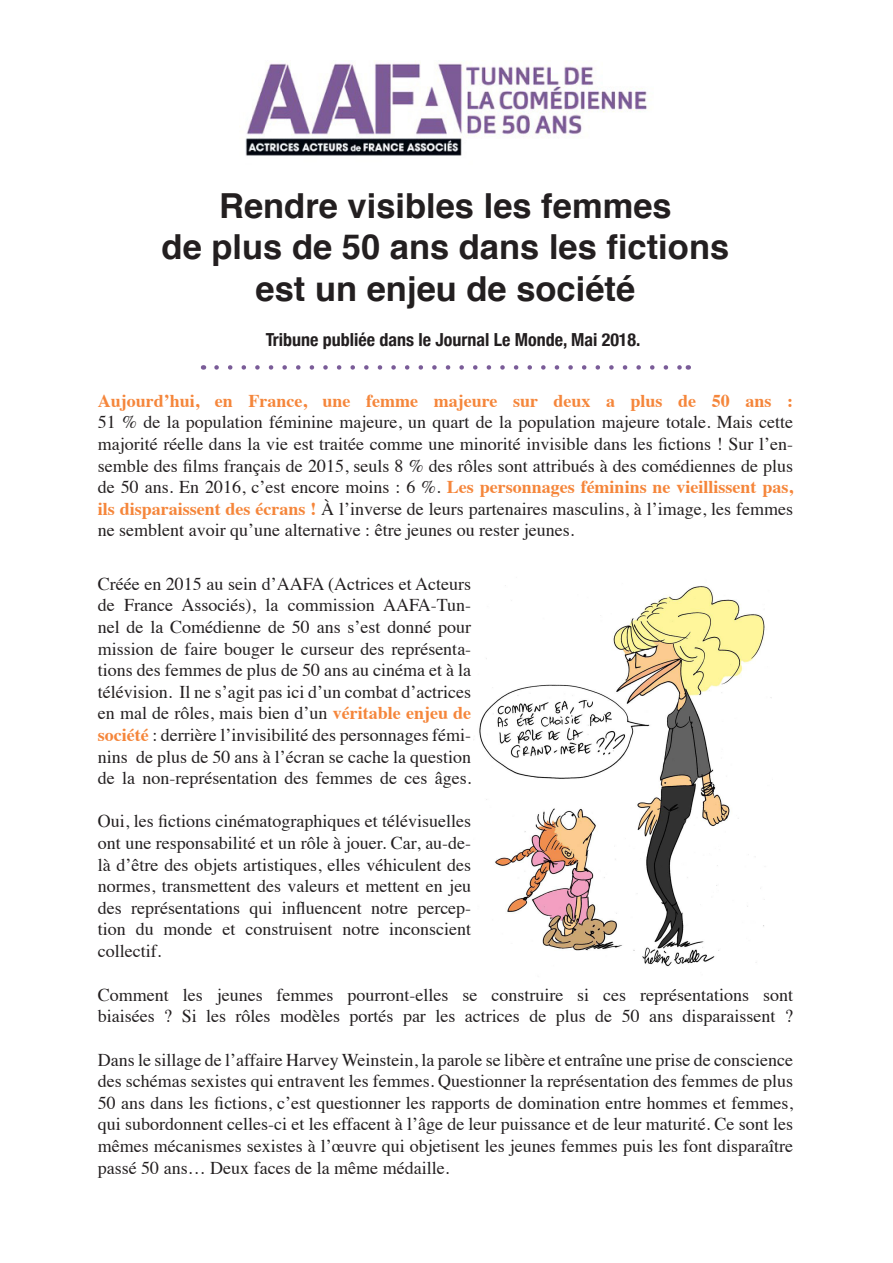
<style>
.page{position:relative;width:893px;height:1263px;background:#fff}
.page>*{position:absolute;margin:0;border:0;box-sizing:border-box;transform-origin:0 0}
.t1{font:700 34.5px/41.4px "Helvetica";color:#231f20;text-align:center}
.t2{font:18px/21.6px "Times";color:#231f20;text-align:justify}
.t3{font:700 condensed 18px "Helvetica Neue";color:#231f20}
.s1{font-weight:700;color:#f5863b}
</style>
<div class="page">
<img style="left:245px;top:60px;width:402px;height:96px">
<img style="left:479px;top:585px;width:293px;height:382px">
<svg style="left:216px;top:365px;width:465px;height:5px"></svg>
<p class="t1" style="left:162px;top:185px;width:569px">Rendre visibles les femmes<br>de plus de 50 ans dans les fictions est un enjeu de société</p>
<p class="t3" style="left:266px;top:325px;width:376px">Tribune publiée dans le Journal Le Monde, Mai 2018.</p>
<p class="t2" style="left:98px;top:388px;width:697px"><span class="s1">Aujourd’hui, en France, une femme majeure sur deux a plus de 50 ans :<br></span>51 % de la population féminine majeure, un quart de la population majeure totale. Mais cette majorité réelle dans la vie est traitée comme une minorité invisible dans les fictions ! Sur l’en&shy;semble des films français de 2015, seuls 8 % des rôles sont attribués à des comédiennes de plus de 50 ans. En 2016, c’est encore moins : 6 %. <span class="s1">Les personnages féminins ne vieillissent pas, ils disparaissent des écrans !</span> À l’inverse de leurs partenaires masculins, à l’image, les femmes ne semblent avoir qu’une alternative : être jeunes ou rester jeunes.</p>
<p class="t2" style="left:98px;top:571px;width:375px">Créée en 2015 au sein d’AAFA (Actrices et Acteurs de France Associés), la commission AAFA-Tun&shy;nel de la Comédienne de 50 ans s’est donné pour mission de faire bouger le curseur des représenta&shy;tions des femmes de plus de 50 ans au cinéma et à la télévision. Il ne s’agit pas ici d’un combat d’actrices en mal de rôles, mais bien d’un <span class="s1">véritable enjeu de société</span> : derrière l’invisibilité des personnages fémi&shy;nins de plus de 50 ans à l’écran se cache la question de la non-représentation des femmes de ces âges.</p>
<p class="t2" style="left:98px;top:809px;width:375px">Oui, les fictions cinématographiques et télévisuelles ont une responsabilité et un rôle à jouer. Car, au-de&shy;là d’être des objets artistiques, elles véhiculent des normes, transmettent des valeurs et mettent en jeu des représentations qui influencent notre percep&shy;tion du monde et construisent notre inconscient collectif.</p>
<p class="t2" style="left:98px;top:982px;width:697px">Comment les jeunes femmes pourront-elles se construire si ces représentations sont biaisées ? Si les rôles modèles portés par les actrices de plus de 50 ans disparaissent ?</p>
<p class="t2" style="left:98px;top:1047px;width:697px">Dans le sillage de l’affaire Harvey Weinstein, la parole se libère et entraîne une prise de conscience des schémas sexistes qui entravent les femmes. Questionner la représentation des femmes de plus 50 ans dans les fictions, c’est questionner les rapports de domination entre hommes et femmes, qui subordonnent celles-ci et les effacent à l’âge de leur puissance et de leur maturité. Ce sont les mêmes mécanismes sexistes à l’œuvre qui objetisent les jeunes femmes puis les font disparaître passé 50 ans… Deux faces de la même médaille.</p>
</div>
